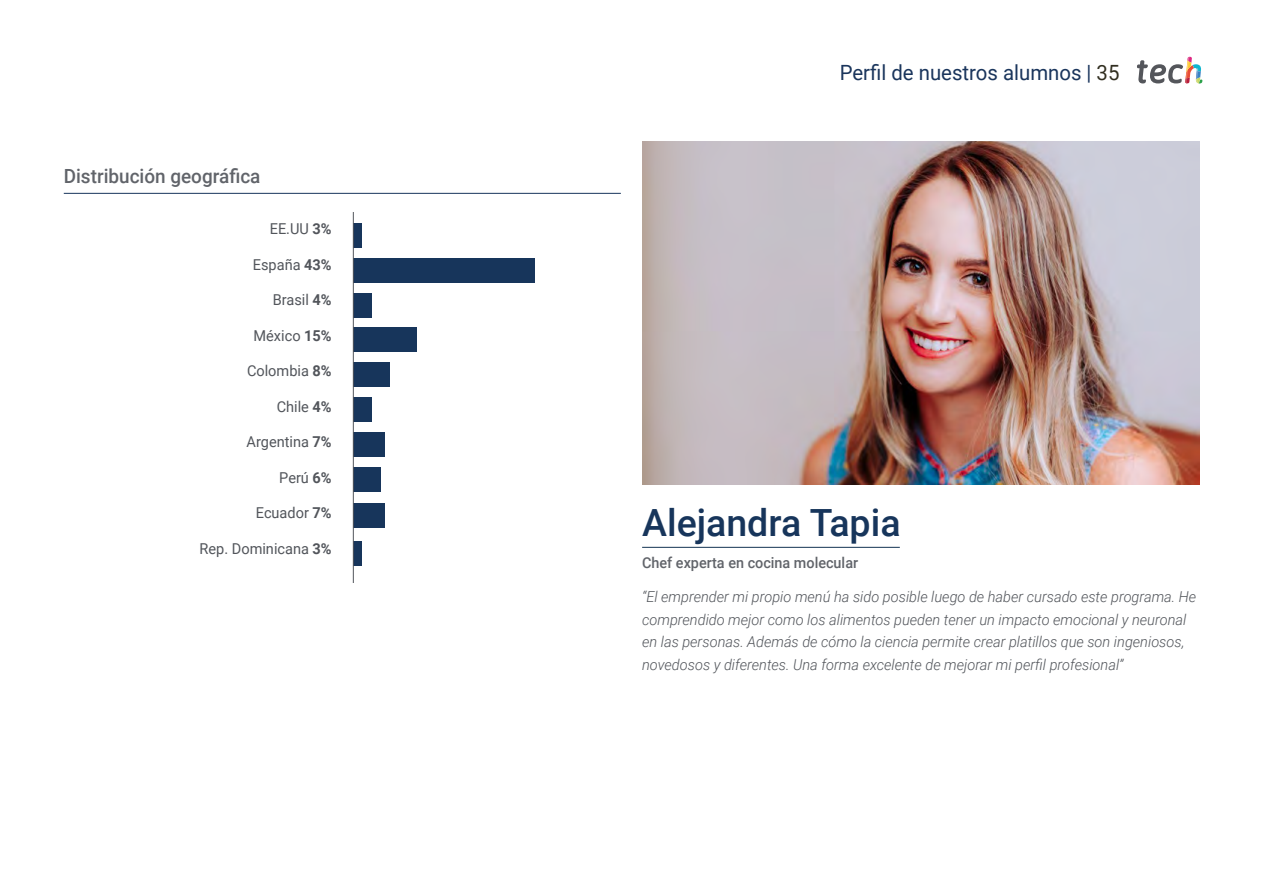
<style>
.page{position:relative;width:1263px;height:893px;background:#fff}
.page>*{position:absolute;margin:0;border:0;box-sizing:border-box;transform-origin:0 0}
.t1{font:500 37.5px "Roboto";color:#17355b}
.t2{font:21px "Roboto";color:#1a355c}
.t3{font:500 19.5px "Roboto";color:#61646a}
.t4{font:italic 300 15px/22.5px "Roboto";color:#52555b}
.t5{font:15px "Roboto";color:#52555b}
.t6{font:500 15px "Roboto";color:#61646a;scale:.96 1}
.s1{font-weight:700}
.s2{color:#312e20}
</style>
<div class="page">
<svg style="left:1137px;top:57px;width:65px;height:27px"></svg>
<hr style="left:642px;top:547px;width:258px;height:1px;background:#123352">
<img style="left:642px;top:141px;width:557px;height:343px">
<hr style="left:64px;top:193px;width:557px;height:1px;background:#17355b">
<div style="left:353px;top:223px;width:9px;height:25px;background:#17355b"></div>
<div style="left:353px;top:541px;width:9px;height:25px;background:#17355b"></div>
<div style="left:353px;top:397px;width:19px;height:25px;background:#17355b"></div>
<div style="left:353px;top:258px;width:181px;height:25px;background:#17355b"></div>
<div style="left:353px;top:432px;width:32px;height:25px;background:#17355b"></div>
<div style="left:353px;top:503px;width:32px;height:25px;background:#17355b"></div>
<div style="left:353px;top:293px;width:19px;height:24px;background:#17355b"></div>
<div style="left:353px;top:467px;width:28px;height:24px;background:#17355b"></div>
<div style="left:353px;top:327px;width:64px;height:25px;background:#17355b"></div>
<div style="left:354px;top:362px;width:36px;height:25px;background:#17355b"></div>
<hr style="left:353px;top:212px;width:1px;height:371px;background:#52555b">
<h3 class="t3" style="left:64px;top:162px;width:198px">Distribución geográfica</h3>
<p class="t5" style="left:270px;top:218px;width:63px">EE.UU <span class="s1">3%</span></p>
<p class="t5" style="left:253px;top:254px;width:80px">España <span class="s1">43%</span></p>
<p class="t5" style="left:273px;top:289px;width:60px">Brasil <span class="s1">4%</span></p>
<p class="t5" style="left:254px;top:325px;width:80px">México <span class="s1">15%</span></p>
<p class="t5" style="left:247px;top:360px;width:86px">Colombia <span class="s1">8%</span></p>
<p class="t5" style="left:277px;top:396px;width:56px">Chile <span class="s1">4%</span></p>
<p class="t5" style="left:247px;top:431px;width:87px">Argentina <span class="s1">7%</span></p>
<p class="t5" style="left:279px;top:467px;width:54px">Perú <span class="s1">6%</span></p>
<p class="t5" style="left:256px;top:502px;width:77px">Ecuador <span class="s1">7%</span></p>
<p class="t5" style="left:200px;top:538px;width:134px">Rep. Dominicana <span class="s1">3%</span></p>
<h2 class="t2" style="left:840px;top:57px;width:281px">Perfil de nuestros alumnos | <span class="s2">35</span></h2>
<h1 class="t1" style="left:642px;top:496px;width:260px">Alejandra Tapia</h1>
<p class="t6" style="left:642px;top:552px;width:227px">Chef experta en cocina molecular</p>
<p class="t4" style="left:642px;top:585px;width:556px">“El emprender mi propio menú ha sido posible luego de haber cursado este programa. He comprendido mejor como los alimentos pueden tener un impacto emocional y neuronal en las personas. Además de cómo la ciencia permite crear platillos que son ingeniosos, novedosos y diferentes. Una forma excelente de mejorar mi perfil profesional”</p>
</div>
